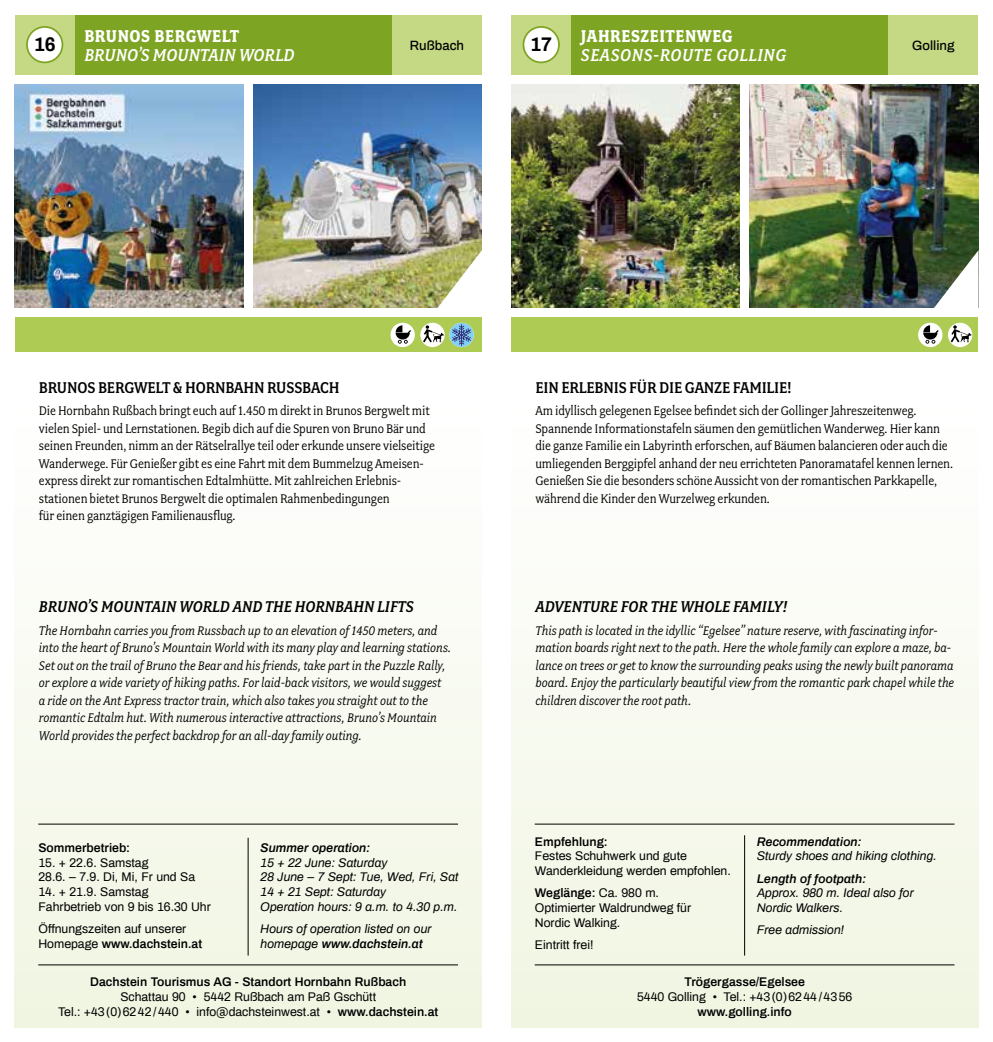
<style>
.page{position:relative;width:993px;height:1042px;background:#fff}
.page>*{position:absolute;margin:0;border:0;box-sizing:border-box;transform-origin:0 0}
.t1{font:700 19.25px "Fairplex Narrow OT";letter-spacing:.03em;color:#fff}
.t2{font:italic 19.25px "Fairplex Narrow OT Med";color:#fff}
.t3{font:italic 19.25px "Fairplex Narrow OT Med";letter-spacing:.02em;color:#fff}
.t4{font:700 19.25px "Archivo";color:#000}
.t5{font:italic 17.5px "Fairplex Narrow OT Med";color:#000}
.t6{font:500 17.5px "Fairplex Narrow OT";letter-spacing:-.01em;color:#000}
.t7{font:14px/17.5px "Fairplex Narrow OT";letter-spacing:-.01em;color:#000}
.t8{font:italic 14px/17.5px "Fairplex Narrow OT";color:#000}
.t9{font:500 13.12px "Archivo";color:#000}
.t10{font:12.25px/14.7px "Archivo";color:#000}
.t11{font:italic 12.25px/14.7px "Archivo";color:#000}
.t12{font:600 12.25px "Archivo";color:#000}
.t13{font:italic 600 12.25px "Archivo";color:#000}
.s1{font-weight:600}
</style>
<div class="page">
<div style="left:15px;top:394px;width:466px;height:633px;background:linear-gradient(to bottom,#fff,#eff4e1)"></div>
<div style="left:15px;top:317px;width:466px;height:35px;background:#aecc53"></div>
<div style="left:74px;top:15px;width:318px;height:59px;background:#7ea424"></div>
<div style="left:15px;top:15px;width:59px;height:59px;background:#c5d984"></div>
<div style="left:392px;top:15px;width:89px;height:59px;background:#c5d984"></div>
<img style="left:15px;top:84px;width:228px;height:224px">
<img style="left:253px;top:84px;width:228px;height:224px">
<div style="left:27px;top:27px;width:35px;height:35px;background:#fff;border-radius:50%"></div>
<div style="left:26px;top:26px;width:37px;height:37px;border:2px solid #7ea424;border-radius:50%"></div>
<svg style="left:437px;top:250px;width:45px;height:58px"></svg>
<svg style="left:449px;top:323px;width:24px;height:24px"></svg>
<svg style="left:452px;top:324px;width:19px;height:22px"></svg>
<svg style="left:390px;top:323px;width:25px;height:24px"></svg>
<svg style="left:395px;top:325px;width:16px;height:19px"></svg>
<div style="left:420px;top:323px;width:24px;height:24px;background:#fff;border-radius:50%"></div>
<svg style="left:423px;top:325px;width:20px;height:18px"></svg>
<hr style="left:38px;top:964px;width:420px;height:1px;background:#000">
<hr style="left:38px;top:823px;width:420px;height:1px;background:#000">
<hr style="left:247px;top:838px;width:1px;height:117px;background:#000">
<div style="left:511px;top:394px;width:466px;height:633px;background:linear-gradient(to bottom,#fff,#eff4e1)"></div>
<div style="left:511px;top:317px;width:466px;height:35px;background:#aecc53"></div>
<div style="left:571px;top:15px;width:317px;height:59px;background:#7ea424"></div>
<div style="left:511px;top:15px;width:60px;height:59px;background:#c5d984"></div>
<div style="left:888px;top:15px;width:89px;height:59px;background:#c5d984"></div>
<img style="left:511px;top:84px;width:228px;height:224px">
<img style="left:749px;top:84px;width:228px;height:224px">
<div style="left:523px;top:27px;width:35px;height:35px;background:#fff;border-radius:50%"></div>
<div style="left:522px;top:26px;width:37px;height:37px;border:2px solid #7ea424;border-radius:50%"></div>
<svg style="left:933px;top:250px;width:45px;height:58px"></svg>
<svg style="left:917px;top:323px;width:25px;height:24px"></svg>
<svg style="left:922px;top:325px;width:16px;height:19px"></svg>
<svg style="left:947px;top:323px;width:24px;height:24px"></svg>
<svg style="left:950px;top:325px;width:21px;height:18px"></svg>
<hr style="left:534px;top:964px;width:420px;height:1px;background:#000">
<hr style="left:534px;top:823px;width:420px;height:1px;background:#000">
<hr style="left:744px;top:835px;width:1px;height:120px;background:#000">
<h1 class="t1" style="left:84px;top:25px;width:156px">BRUNOS BERGWELT</h1>
<h1 class="t2" style="left:84px;top:44px;width:211px">BRUNO’S MOUNTAIN WORLD</h1>
<h1 class="t4" style="left:34px;top:31px;width:23px">16</h1>
<p class="t9" style="left:409px;top:37px;width:56px">Rußbach</p>
<h1 class="t1" style="left:580px;top:25px;width:153px">JAHRESZEITENWEG</h1>
<h1 class="t3" style="left:580px;top:44px;width:207px">SEASONS-ROUTE GOLLING</h1>
<h1 class="t4" style="left:530px;top:31px;width:23px">17</h1>
<p class="t9" style="left:912px;top:37px;width:44px">Golling</p>
<p class="t6" style="left:39px;top:377px;width:302px">BRUNOS BERGWELT &amp; HORNBAHN RUSSBACH</p>
<p class="t7" style="left:39px;top:402px;width:397px">Die Hornbahn Rußbach bringt euch auf 1.450 m direkt in Brunos Bergwelt mit vielen Spiel- und Lernstationen. Begib dich auf die Spuren von Bruno Bär und seinen Freunden, nimm an der Rätselrallye teil oder erkunde unsere vielseitige Wanderwege. Für Genießer gibt es eine Fahrt mit dem Bummelzug Ameisen&shy;express direkt zur romantischen Edtalmhütte. Mit zahlreichen Erlebnis&shy;stationen bietet Brunos Bergwelt die optimalen Rahmenbedingungen<br>für einen ganztägigen Familienausflug.</p>
<p class="t5" style="left:39px;top:597px;width:376px">BRUNO’S MOUNTAIN WORLD AND THE HORNBAHN LIFTS</p>
<p class="t8" style="left:39px;top:621px;width:413px">The Hornbahn carries you from Russbach up to an elevation of 1450 meters, and into the heart of Bruno’s Mountain World with its many play and learning stations.<br>Set out on the trail of Bruno the Bear and his friends, take part in the Puzzle Rally, or explore a wide variety of hiking paths. For laid-back visitors, we would suggest a ride on the Ant Express tractor train, which also takes you straight out to the romantic Edtalm hut. With numerous interactive attractions, Bruno’s Mountain World provides the perfect backdrop for an all-day family outing.</p>
<p class="t12" style="left:38px;top:839px;width:93px">Sommerbetrieb:</p>
<p class="t10" style="left:38px;top:854px;width:158px">15. + 22.6. Samstag<br>28.6. – 7.9. Di, Mi, Fr und Sa</p>
<p class="t10" style="left:38px;top:884px;width:174px">14. + 21.9. Samstag<br>Fahrbetrieb von 9 bis 16.30 Uhr</p>
<p class="t10" style="left:38px;top:920px;width:165px">Öffnungszeiten auf unserer<br>Homepage <span class="s1">www.dachstein.at</span></p>
<p class="t13" style="left:260px;top:839px;width:111px">Summer operation:</p>
<p class="t11" style="left:260px;top:854px;width:199px">15 + 22 June: Saturday<br>28 June – 7 Sept: Tue, Wed, Fri, Sat<br>14 + 21 Sept: Saturday<br>Operation hours: 9 a.m. to 4.30 p.m.</p>
<p class="t11" style="left:260px;top:920px;width:172px">Hours of operation listed on our homepage <span class="s1">www.dachstein.at</span></p>
<p class="t12" style="left:90px;top:974px;width:317px">Dachstein Tourismus AG - Standort Hornbahn Rußbach</p>
<p class="t10" style="left:58px;top:989px;width:381px;text-align:center">Schattau 90 • 5442 Rußbach am Paß Gschütt<br>Tel.: +43(0)6242/440 • info@dachsteinwest.at • <span class="s1">www.dachstein.at</span></p>
<p class="t6" style="left:535px;top:377px;width:258px">EIN ERLEBNIS FÜR DIE GANZE FAMILIE!</p>
<p class="t7" style="left:535px;top:402px;width:419px">Am idyllisch gelegenen Egelsee befindet sich der Gollinger Jahreszeitenweg.<br>Spannende Informationstafeln säumen den gemütlichen Wanderweg. Hier kann die ganze Familie ein Labyrinth erforschen, auf Bäumen balancieren oder auch die umliegenden Berggipfel anhand der neu errichteten Panoramatafel kennen lernen.<br>Genießen Sie die besonders schöne Aussicht von der romantischen Parkkapelle, während die Kinder den Wurzelweg erkunden.</p>
<p class="t5" style="left:535px;top:597px;width:253px">ADVENTURE FOR THE WHOLE FAMILY!</p>
<p class="t8" style="left:535px;top:621px;width:420px">This path is located in the idyllic “Egelsee” nature reserve, with fascinating infor&shy;mation boards right next to the path. Here the whole family can explore a maze, ba&shy;lance on trees or get to know the surrounding peaks using the newly built panorama board. Enjoy the particularly beautiful view from the romantic park chapel while the children discover the root path.</p>
<p class="t12" style="left:535px;top:833px;width:74px">Empfehlung:</p>
<p class="t10" style="left:535px;top:848px;width:197px">Festes Schuhwerk und gute<br>Wanderkleidung werden empfohlen.</p>
<p class="t10" style="left:535px;top:885px;width:158px"><span class="s1">Weglänge:</span> Ca. 980 m.<br>Optimierter Waldrundweg für<br>Nordic Walking.</p>
<p class="t10" style="left:535px;top:936px;width:60px">Eintritt frei!</p>
<p class="t13" style="left:756px;top:833px;width:106px">Recommendation:</p>
<p class="t11" style="left:756px;top:848px;width:181px">Sturdy shoes and hiking clothing.</p>
<p class="t13" style="left:756px;top:870px;width:111px">Length of footpath:</p>
<p class="t11" style="left:756px;top:885px;width:158px">Approx. 980 m. Ideal also for<br>Nordic Walkers.</p>
<p class="t11" style="left:756px;top:922px;width:89px">Free admission!</p>
<p class="t12" style="left:684px;top:974px;width:122px">Trögergasse/Egelsee</p>
<p class="t10" style="left:637px;top:989px;width:217px">5440 Golling • Tel.: +43(0)6244/4356</p>
<p class="t12" style="left:697px;top:1003px;width:96px">www.golling.info</p>
</div>
